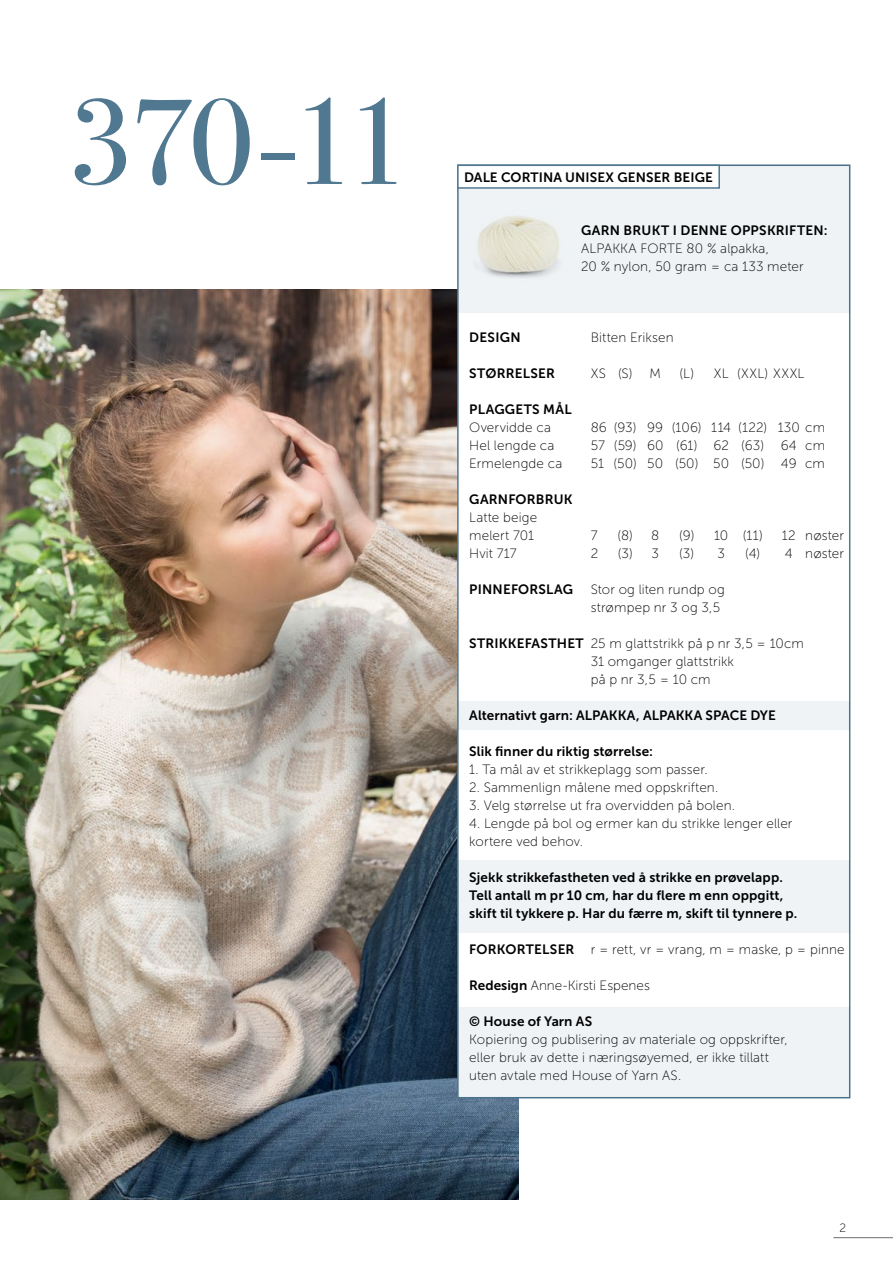
<style>
.page{position:relative;width:893px;height:1263px;background:#fff}
.page>*{position:absolute;margin:0;border:0;box-sizing:border-box;transform-origin:0 0}
.t1{font:121.5px "Bodoni Svty Two ITCTT";color:#517891}
.INNHOLD{font:13.5px "Museo Sans 100";letter-spacing:.01em;color:#000}
.INNHOLD-2{font:13.5px "Museo Sans 700";letter-spacing:.01em;color:#000}
.INNHOLD-_Opps{font:13.5px "Museo Sans 700";letter-spacing:.01em;color:#000}
.INNHOLD-3{font:13.5px "Museo Sans 700";letter-spacing:.03em;color:#000}
.t2{font:12px "Museo Sans 100";color:#000}
.s1{font-family:"Museo Sans 700"}
</style>
<div class="page">
<hr style="left:833px;top:1237px;width:60px;height:1px;background:#6d6e71">
<img style="left:0;top:289px;width:518px;height:910px">
<div style="left:458px;top:165px;width:392px;height:933px;background:#fff"></div>
<div style="left:458px;top:165px;width:392px;height:148px;background:#eff3f6"></div>
<div style="left:458px;top:165px;width:261px;height:23px;background:#fff"></div>
<div style="left:457px;top:165px;width:263px;height:24px;border:2px solid #517891"></div>
<img style="left:477px;top:215px;width:83px;height:63px">
<div style="left:458px;top:860px;width:392px;height:72px;background:#eff3f6"></div>
<div style="left:458px;top:1007px;width:392px;height:91px;background:#eff3f6"></div>
<div style="left:458px;top:701px;width:392px;height:29px;background:#eff3f6"></div>
<p class="t1" style="left:68px;top:43px;width:343px">370-11</p>
<p class="INNHOLD-_Opps" style="left:464px;top:169px;width:250px">DALE CORTINA UNISEX GENSER BEIGE</p>
<p class="INNHOLD-2" style="left:581px;top:223px;width:248px">GARN BRUKT I DENNE OPPSKRIFTEN:</p>
<p class="INNHOLD" style="left:581px;top:241px;width:189px">ALPAKKA FORTE 80 % alpakka,</p>
<p class="INNHOLD" style="left:581px;top:259px;width:224px">20 % nylon, 50 gram = ca 133 meter</p>
<p class="INNHOLD-2" style="left:469px;top:330px;width:53px">DESIGN</p>
<p class="INNHOLD" style="left:591px;top:330px;width:84px">Bitten Eriksen</p>
<p class="INNHOLD-2" style="left:469px;top:366px;width:87px">STØRRELSER</p>
<p class="INNHOLD" style="left:591px;top:366px;width:43px">XS (S)</p>
<p class="INNHOLD" style="left:649px;top:366px;width:13px">M</p>
<p class="INNHOLD" style="left:679px;top:366px;width:126px">(L) XL (XXL) XXXL</p>
<p class="INNHOLD-3" style="left:469px;top:402px;width:104px">PLAGGETS MÅL</p>
<p class="INNHOLD" style="left:469px;top:420px;width:83px">Overvidde ca</p>
<p class="INNHOLD" style="left:591px;top:420px;width:236px">86 (93) 99 (106) 114 (122) 130 cm</p>
<p class="INNHOLD" style="left:469px;top:438px;width:87px">Hel lengde ca</p>
<p class="INNHOLD" style="left:591px;top:438px;width:236px">57 (59) 60 (61) 62 (63) 64 cm</p>
<p class="INNHOLD" style="left:469px;top:456px;width:95px">Ermelengde ca</p>
<p class="INNHOLD" style="left:591px;top:456px;width:236px">51 (50) 50 (50) 50 (50) 49 cm</p>
<p class="INNHOLD-2" style="left:469px;top:492px;width:105px">GARNFORBRUK</p>
<p class="INNHOLD" style="left:469px;top:510px;width:70px">Latte beige</p>
<p class="INNHOLD" style="left:469px;top:528px;width:66px">melert 701</p>
<p class="INNHOLD" style="left:591px;top:528px;width:8px">7</p>
<p class="INNHOLD" style="left:617px;top:528px;width:43px">(8) 8</p>
<p class="INNHOLD" style="left:679px;top:528px;width:85px">(9) 10 (11)</p>
<p class="INNHOLD" style="left:782px;top:528px;width:64px">12 nøster</p>
<p class="INNHOLD" style="left:469px;top:546px;width:49px">Hvit 717</p>
<p class="INNHOLD" style="left:591px;top:546px;width:9px">2</p>
<p class="INNHOLD" style="left:618px;top:546px;width:43px">(3) 3</p>
<p class="INNHOLD" style="left:679px;top:546px;width:47px">(3) 3</p>
<p class="INNHOLD" style="left:745px;top:546px;width:100px">(4) 4 nøster</p>
<p class="INNHOLD-2" style="left:469px;top:582px;width:105px">PINNEFORSLAG</p>
<p class="INNHOLD" style="left:591px;top:582px;width:136px">Stor og liten rundp og</p>
<p class="INNHOLD" style="left:591px;top:600px;width:131px">strømpep nr 3 og 3,5</p>
<p class="INNHOLD" style="left:469px;top:636px;width:336px"><span class="s1">STRIKKEFASTHET</span> 25 m glattstrikk på p nr 3,5 = 10cm</p>
<p class="INNHOLD" style="left:591px;top:654px;width:145px">31 omganger glattstrikk</p>
<p class="INNHOLD" style="left:591px;top:672px;width:121px">på p nr 3,5 = 10 cm</p>
<p class="INNHOLD-2" style="left:469px;top:708px;width:308px">Alternativt garn: ALPAKKA, ALPAKKA SPACE DYE</p>
<p class="INNHOLD-2" style="left:469px;top:744px;width:185px">Slik finner du riktig størrelse:</p>
<p class="INNHOLD" style="left:469px;top:762px;width:240px">1. Ta mål av et strikkeplagg som passer.</p>
<p class="INNHOLD" style="left:469px;top:780px;width:250px">2. Sammenlign målene med oppskriften.</p>
<p class="INNHOLD" style="left:469px;top:798px;width:267px">3. Velg størrelse ut fra overvidden på bolen.</p>
<p class="INNHOLD" style="left:469px;top:816px;width:325px">4. Lengde på bol og ermer kan du strikke lenger eller</p>
<p class="INNHOLD" style="left:469px;top:834px;width:115px">kortere ved behov.</p>
<p class="INNHOLD-2" style="left:469px;top:870px;width:315px">Sjekk strikkefastheten ved å strikke en prøvelapp.</p>
<p class="INNHOLD-2" style="left:469px;top:888px;width:316px">Tell antall m pr 10 cm, har du flere m enn oppgitt,</p>
<p class="INNHOLD-2" style="left:469px;top:906px;width:330px">skift til tykkere p. Har du færre m, skift til tynnere p.</p>
<p class="INNHOLD" style="left:469px;top:942px;width:377px"><span class="s1">FORKORTELSER</span> r = rett, vr = vrang, m = maske, p = pinne</p>
<p class="INNHOLD" style="left:469px;top:978px;width:182px"><span class="s1">Redesign</span> Anne-Kirsti Espenes</p>
<p class="INNHOLD-2" style="left:469px;top:1014px;width:124px">© House of Yarn AS</p>
<p class="INNHOLD" style="left:469px;top:1032px;width:320px">Kopiering og publisering av materiale og oppskrifter,</p>
<p class="INNHOLD" style="left:469px;top:1050px;width:301px">eller bruk av dette i næringsøyemed, er ikke tillatt</p>
<p class="INNHOLD" style="left:469px;top:1068px;width:214px">uten avtale med House of Yarn AS.</p>
<p class="t2" style="left:839px;top:1221px;width:8px">2</p>
</div>
